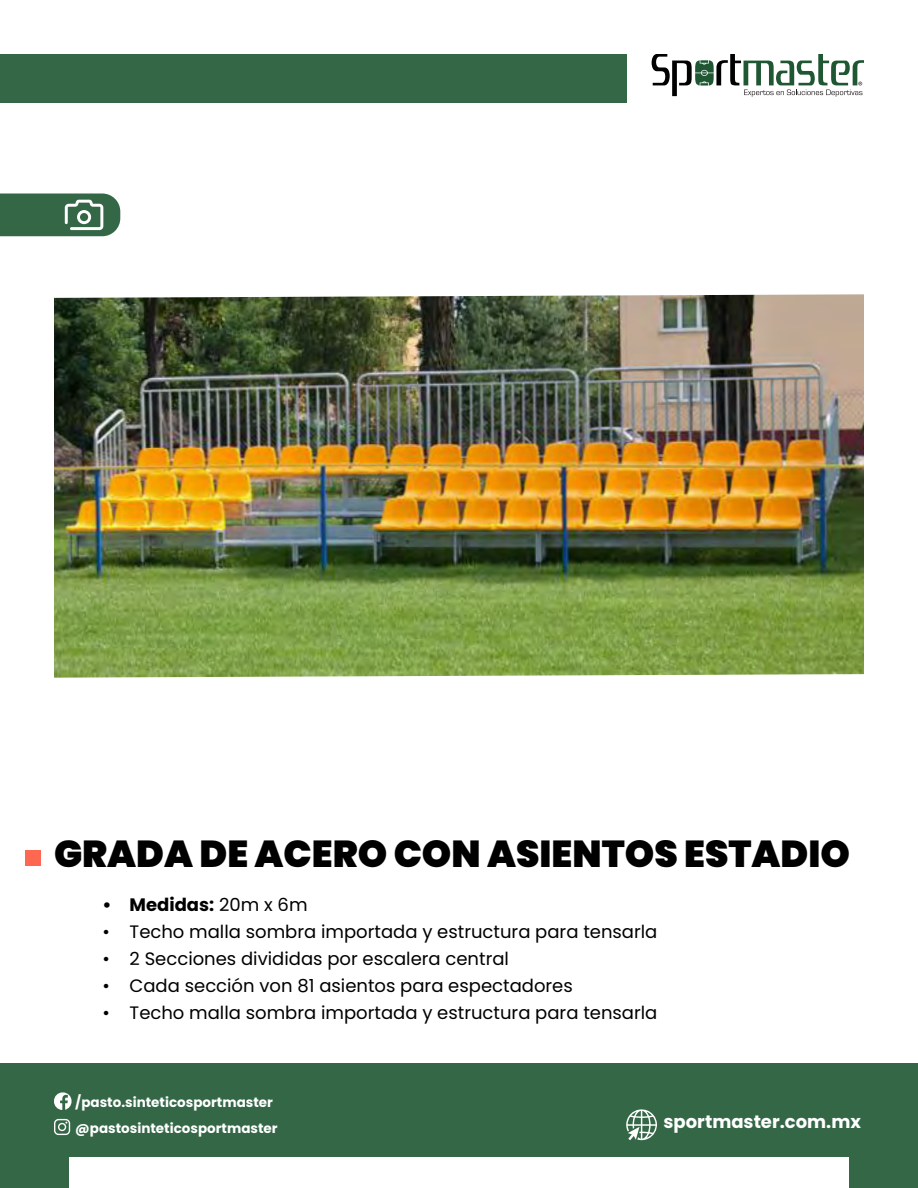
<style>
.page{position:relative;width:918px;height:1188px;background:#fff}
.page>*{position:absolute;margin:0;border:0;box-sizing:border-box;transform-origin:0 0}
.t1{font:900 37.5px "Poppins";color:#000}
.t2{font:18px "Poppins";color:#000}
.t3{font:700 18px "Poppins";color:#fff}
.t4{font:700 18px "Poppins";color:#000}
.t5{font:700 13.5px/25.2px "Poppins";color:#fff}
.s1{font-weight:400}
</style>
<div class="page">
<div style="left:0;top:1064px;width:918px;height:124px;background:#346746"></div>
<svg style="left:652px;top:54px;width:212px;height:43px"></svg>
<div style="left:69px;top:1158px;width:780px;height:30px;background:#fff"></div>
<div style="left:0;top:54px;width:627px;height:48px;background:#346746"></div>
<svg style="left:626px;top:1109px;width:31px;height:31px"></svg>
<svg style="left:54px;top:1092px;width:18px;height:18px"></svg>
<svg style="left:54px;top:1119px;width:16px;height:16px"></svg>
<img style="left:54px;top:294px;width:810px;height:384px">
<div style="left:25px;top:850px;width:15px;height:16px;background:#ff6850"></div>
<svg style="left:0;top:194px;width:120px;height:42px;background:#4a775a"></svg>
<h1 class="t1" style="left:54px;top:832px;width:798px">GRADA DE ACERO CON ASIENTOS ESTADIO</h1>
<p class="t4" style="left:103px;top:894px;width:206px">• Medidas: <span class="s1">20m x 6m</span></p>
<p class="t2" style="left:103px;top:921px;width:556px">• Techo malla sombra importada y estructura para tensarla</p>
<p class="t2" style="left:103px;top:948px;width:408px">• 2 Secciones divididas por escalera central</p>
<p class="t2" style="left:103px;top:975px;width:472px">• Cada sección von 81 asientos para espectadores</p>
<p class="t2" style="left:103px;top:1002px;width:556px">• Techo malla sombra importada y estructura para tensarla</p>
<p class="t5" style="left:75px;top:1090px;width:204px">/pasto.sinteticosportmaster @pastosinteticosportmaster</p>
<p class="t3" style="left:664px;top:1112px;width:199px">sportmaster.com.mx</p>
</div>
